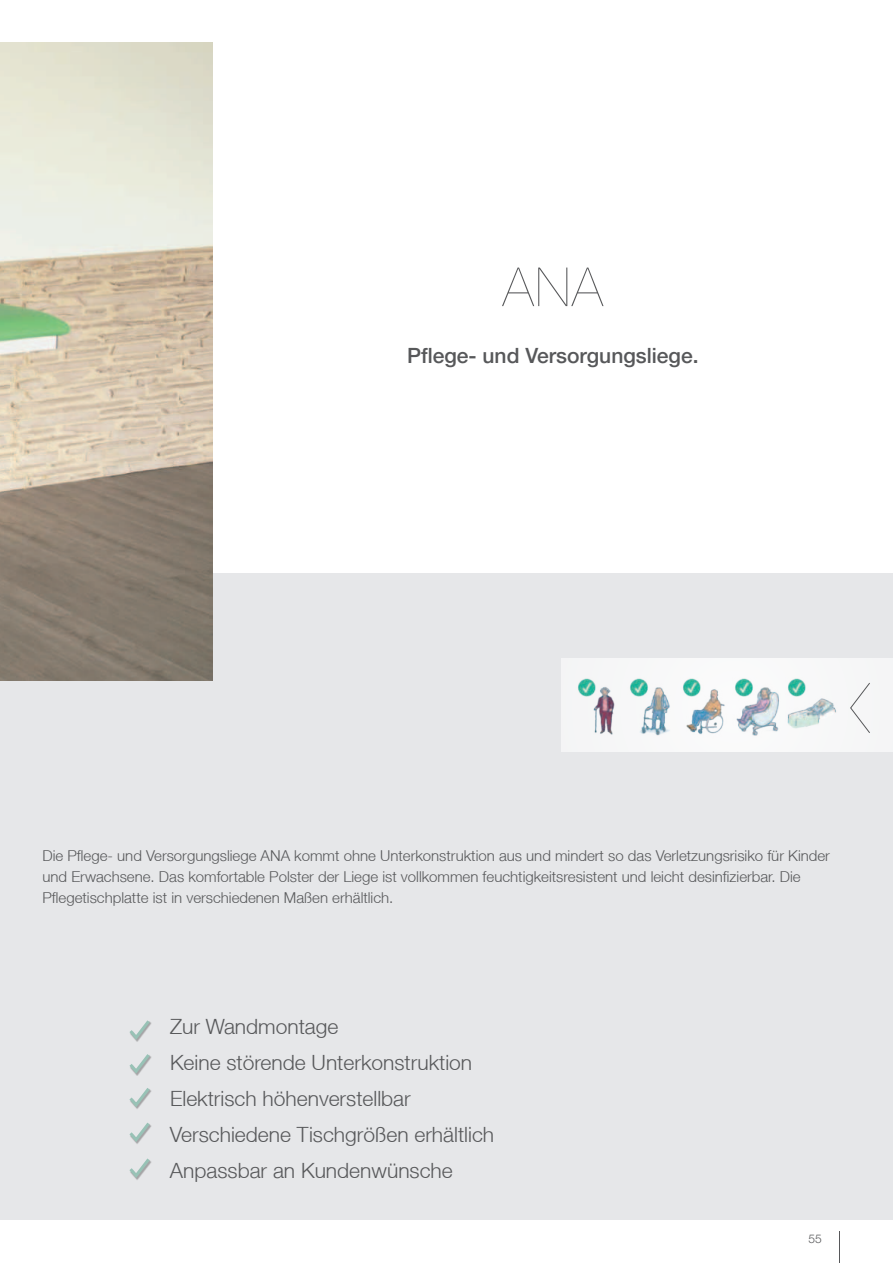
<style>
.page{position:relative;width:893px;height:1263px;background:#fff}
.page>*{position:absolute;margin:0;border:0;box-sizing:border-box;transform-origin:0 0}
.t1{font:200 54px "Helvetica Neue LT";color:#57585a}
.t2{font:300 21px/36px "Helvetica Neue LT";color:#57585a}
.t3{font:500 21px "Helvetica Neue LT";color:#57585a}
.t4{font:300 15px/21px "Helvetica Neue LT";color:#57585a}
.t5{font:300 12px "Helvetica Neue LT Std";color:#57585a}
</style>
<div class="page">
<div style="left:0;top:573px;width:893px;height:647px;background:#e6e7e9"></div>
<img style="left:0;top:43px;width:213px;height:637px">
<hr style="left:839px;top:1231px;width:1px;height:32px;background:#57585a">
<svg style="left:129px;top:1054px;width:23px;height:22px"></svg>
<svg style="left:129px;top:1020px;width:23px;height:22px"></svg>
<svg style="left:129px;top:1088px;width:23px;height:21px"></svg>
<svg style="left:129px;top:1122px;width:23px;height:22px"></svg>
<svg style="left:129px;top:1158px;width:23px;height:22px"></svg>
<div style="left:562px;top:658px;width:331px;height:93px;background:#f7f7f8"></div>
<img style="left:578px;top:678px;width:258px;height:58px">
<svg style="left:850px;top:683px;width:20px;height:50px"></svg>
<h1 class="t1" style="left:503px;top:267px;width:102px">ANA</h1>
<h2 class="t3" style="left:407px;top:343px;width:293px">P昀氀ege- und Versorgungsliege.</h2>
<p class="t4" style="left:43px;top:845px;width:789px">Die P昀氀ege- und Versorgungsliege ANA kommt ohne Unterkonstruktion aus und mindert so das Verletzungsrisiko für Kinder und Erwachsene. Das komfortable Polster der Liege ist vollkommen feuchtigkeitsresistent und leicht desin昀椀zierbar. Die<br>P昀氀egetischplatte ist in verschiedenen Maßen erhältlich.</p>
<h2 class="t2" style="left:170px;top:1008px;width:326px">Zur Wandmontage<br>Keine störende Unterkonstruktion<br>Elektrisch höhenverstellbar<br>Verschiedene Tischgrößen erhältlich<br>Anpassbar an Kundenwünsche</h2>
<p class="t5" style="left:809px;top:1234px;width:15px">55</p>
</div>
